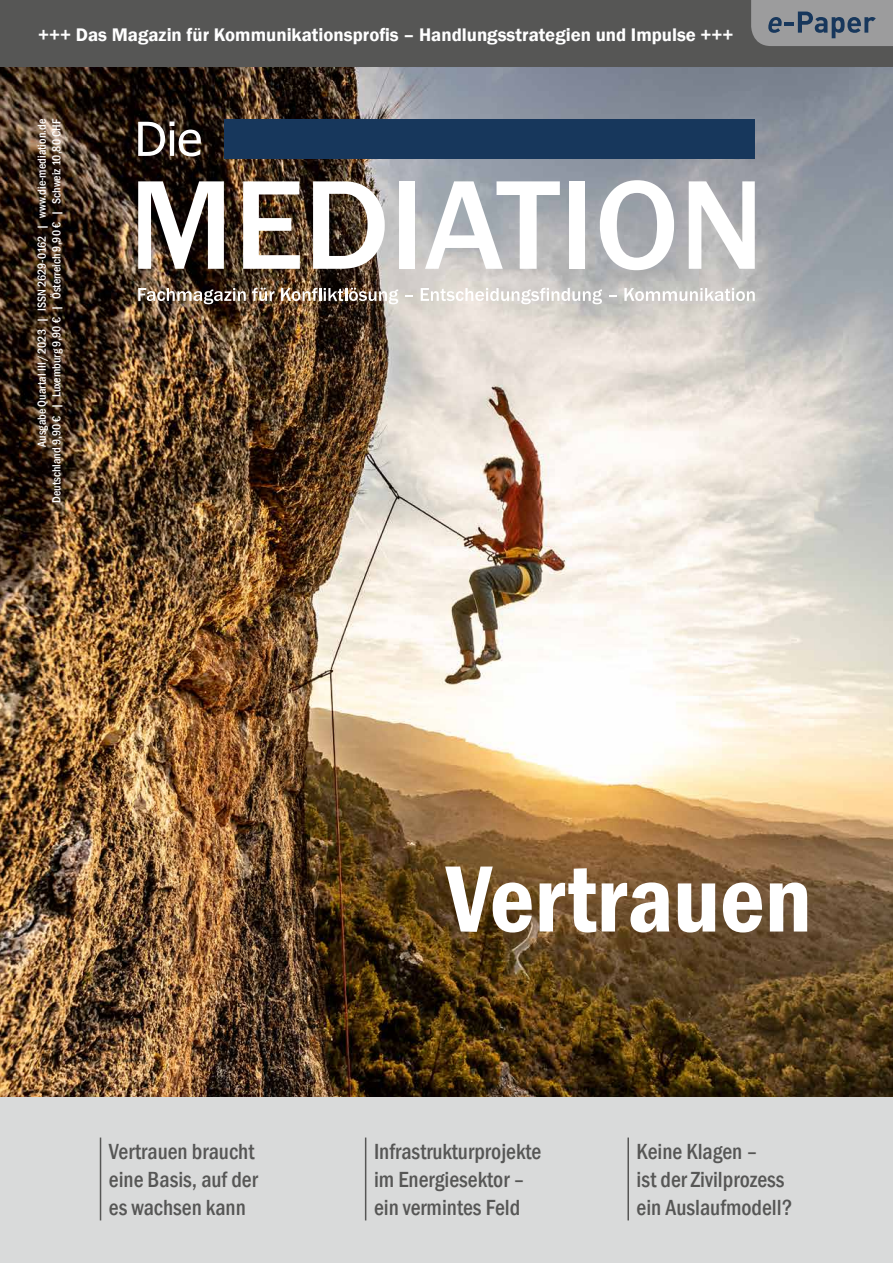
<style>
.page{position:relative;width:893px;height:1263px;background:#fff}
.page>*{position:absolute;margin:0;border:0;box-sizing:border-box;transform-origin:0 0}
.t1{font:600 condensed 97.5px "Franklin Gothic";color:#fff}
.t2{font:500 condensed 22.5px/28px "Franklin Gothic";color:#565655}
.t3{font:600 18.75px "Franklin Gothic";color:#fff}
.t4{font:500 condensed 12px/14.4px "Franklin Gothic";color:#fff;text-align:right}
</style>
<div class="page">
<img style="left:0;top:66px;width:893px;height:1031px">
<div style="left:0;top:1097px;width:893px;height:166px;background:#d9dada"></div>
<hr style="left:100px;top:1137px;width:1px;height:83px;background:#565655">
<hr style="left:627px;top:1137px;width:2px;height:83px;background:#565655">
<hr style="left:365px;top:1137px;width:1px;height:83px;background:#565655">
<div style="left:0;top:0;width:893px;height:66px;background:#565655"></div>
<svg style="left:138px;top:122px;width:63px;height:34px"></svg>
<svg style="left:138px;top:181px;width:86px;height:88px"></svg>
<img style="left:243px;top:181px;width:57px;height:88px">
<svg style="left:313px;top:181px;width:72px;height:88px"></svg>
<div style="left:399px;top:181px;width:16px;height:88px;background:#fff"></div>
<svg style="left:425px;top:181px;width:135px;height:88px"></svg>
<div style="left:569px;top:181px;width:16px;height:88px;background:#fff"></div>
<svg style="left:600px;top:180px;width:74px;height:90px"></svg>
<svg style="left:689px;top:181px;width:66px;height:88px"></svg>
<svg style="left:138px;top:288px;width:108px;height:16px"></svg>
<svg style="left:252px;top:288px;width:23px;height:13px"></svg>
<img style="left:281px;top:288px;width:117px;height:16px">
<svg style="left:405px;top:295px;width:8px;height:2px"></svg>
<svg style="left:421px;top:288px;width:181px;height:16px"></svg>
<svg style="left:609px;top:295px;width:7px;height:2px"></svg>
<svg style="left:624px;top:288px;width:131px;height:13px"></svg>
<div style="left:224px;top:119px;width:531px;height:40px;background:#17375c"></div>
<svg style="left:751px;top:0;width:142px;height:46px;background:#898d93"></svg>
<p class="t3" style="left:38px;top:23px;width:697px">+++ Das Magazin für Kommunikationsprofis – Handlungsstrategien und Impulse +++</p>
<p class="t4" style="left:35px;top:503px;width:385px;rotate:-90deg">Ausgabe Quartal III /2023 | ISSN 2629-0162 | www.die-mediation.de<br>Deutschland 9,90 € | Luxemburg 9,90 € | Österreich 9,90 € | Schweiz 10,80 CHF</p>
<h1 class="t1" style="left:446px;top:834px;width:366px">Vertrauen</h1>
<p class="t2" style="left:374px;top:1137px;width:169px">Infrastrukturprojekte im Energiesektor – ein vermintes Feld</p>
<p class="t2" style="left:109px;top:1137px;width:150px">Vertrauen braucht eine Basis, auf der es wachsen kann</p>
<p class="t2" style="left:637px;top:1137px;width:157px">Keine Klagen –<br>ist der Zivilprozess ein Auslaufmodell?</p>
</div>
